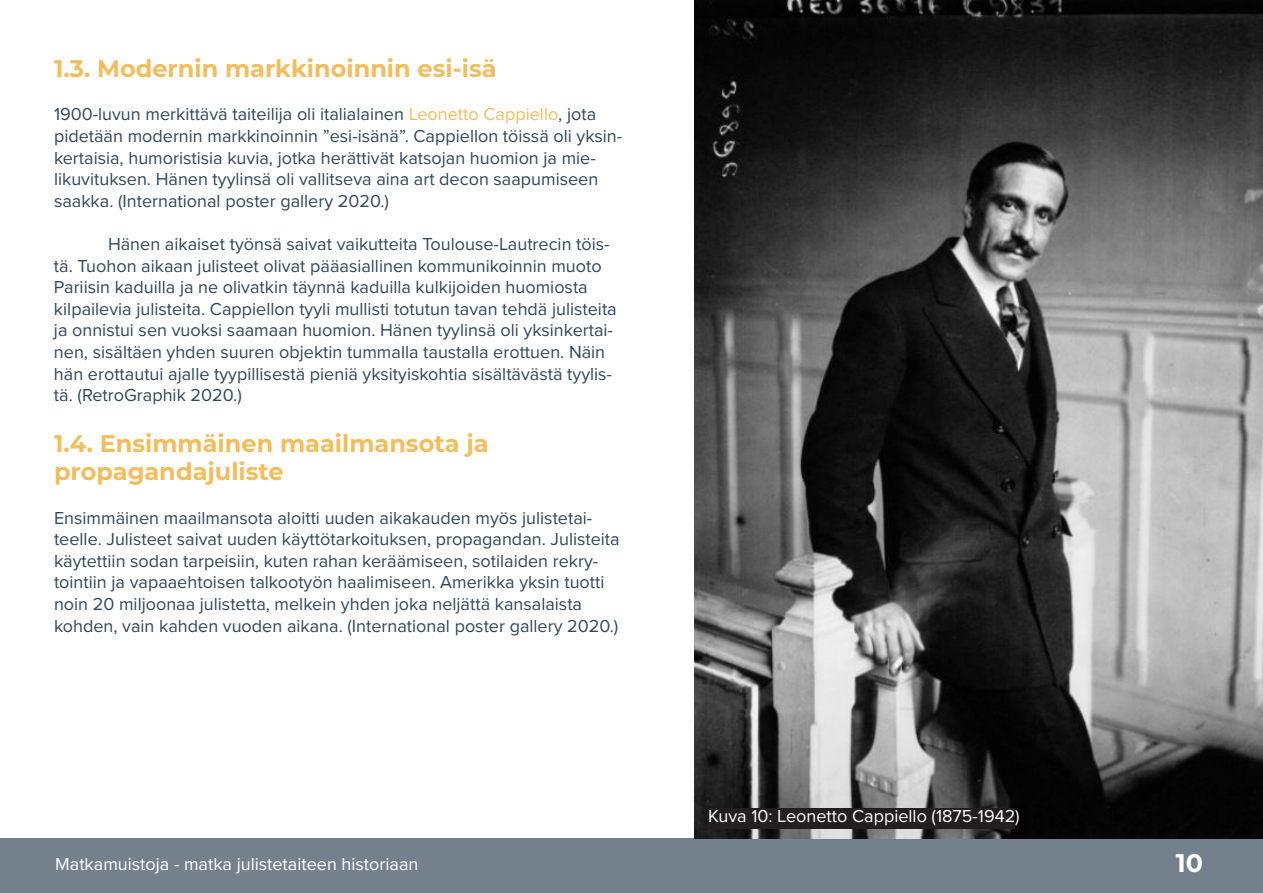
<style>
.page{position:relative;width:1263px;height:893px;background:#fff}
.page>*{position:absolute;margin:0;border:0;box-sizing:border-box;transform-origin:0 0}
.t1{font:700 25.5px "Montserrat";color:#fff}
.alaotsikko{font:700 24px "Montserrat";color:#f2bd5c}
.TÄMÄbodycopy{font:18px/21.6px "Proxima Nova";color:#334759}
.bodycopy{font:18px "Proxima Nova";color:#fff}
.s1{color:#f2bd5c}
</style>
<div class="page">
<div style="left:0;top:839px;width:1263px;height:54px;background:#74818c"></div>
<img style="left:694px;top:0;width:569px;height:839px">
<div style="left:708px;top:808px;width:307px;height:20px;background:#231f20"></div>
<p class="alaotsikko" style="left:54px;top:51px;width:444px">1.3. Modernin markkinoinnin esi-isä</p>
<p class="TÄMÄbodycopy" style="left:54px;top:103px;width:570px">1900-luvun merkittävä taiteilija oli italialainen <span class="s1">Leonetto Cappiello</span>, jota pidetään modernin markkinoinnin ”esi-isänä”. Cappiellon töissä oli yksin&shy;kertaisia, humoristisia kuvia, jotka herättivät katsojan huomion ja mie&shy;likuvituksen. Hänen tyylinsä oli vallitseva aina art decon saapumiseen saakka. (International poster gallery 2020.)</p>
<p class="TÄMÄbodycopy" style="left:54px;top:232px;width:564px;text-indent:54px">Hänen aikaiset työnsä saivat vaikutteita Toulouse-Lautrecin töis&shy;tä. Tuohon aikaan julisteet olivat pääasiallinen kommunikoinnin muoto Pariisin kaduilla ja ne olivatkin täynnä kaduilla kulkijoiden huomiosta kilpailevia julisteita. Cappiellon tyyli mullisti totutun tavan tehdä julisteita ja onnistui sen vuoksi saamaan huomion. Hänen tyylinsä oli yksinkertai&shy;nen, sisältäen yhden suuren objektin tummalla taustalla erottuen. Näin hän erottautui ajalle tyypillisestä pieniä yksityiskohtia sisältävästä tyylis&shy;tä. (RetroGraphik 2020.)</p>
<p class="alaotsikko" style="left:54px;top:426px;width:436px">1.4. Ensimmäinen maailmansota ja</p>
<p class="alaotsikko" style="left:54px;top:455px;width:231px">propagandajuliste</p>
<p class="TÄMÄbodycopy" style="left:54px;top:506px;width:567px">Ensimmäinen maailmansota aloitti uuden aikakauden myös julistetai&shy;teelle. Julisteet saivat uuden käyttötarkoituksen, propagandan. Julisteita käytettiin sodan tarpeisiin, kuten rahan keräämiseen, sotilaiden rekry&shy;tointiin ja vapaaehtoisen talkootyön haalimiseen. Amerikka yksin tuotti noin 20 miljoonaa julistetta, melkein yhden joka neljättä kansalaista kohden, vain kahden vuoden aikana. (International poster gallery 2020.)</p>
<p class="bodycopy" style="left:708px;top:803px;width:313px">Kuva 10: Leonetto Cappiello (1875-1942)</p>
<p class="bodycopy" style="left:55px;top:850px;width:365px">Matkamuistoja - matka julistetaiteen historiaan</p>
<h1 class="t1" style="left:1176px;top:844px;width:29px">10</h1>
</div>
